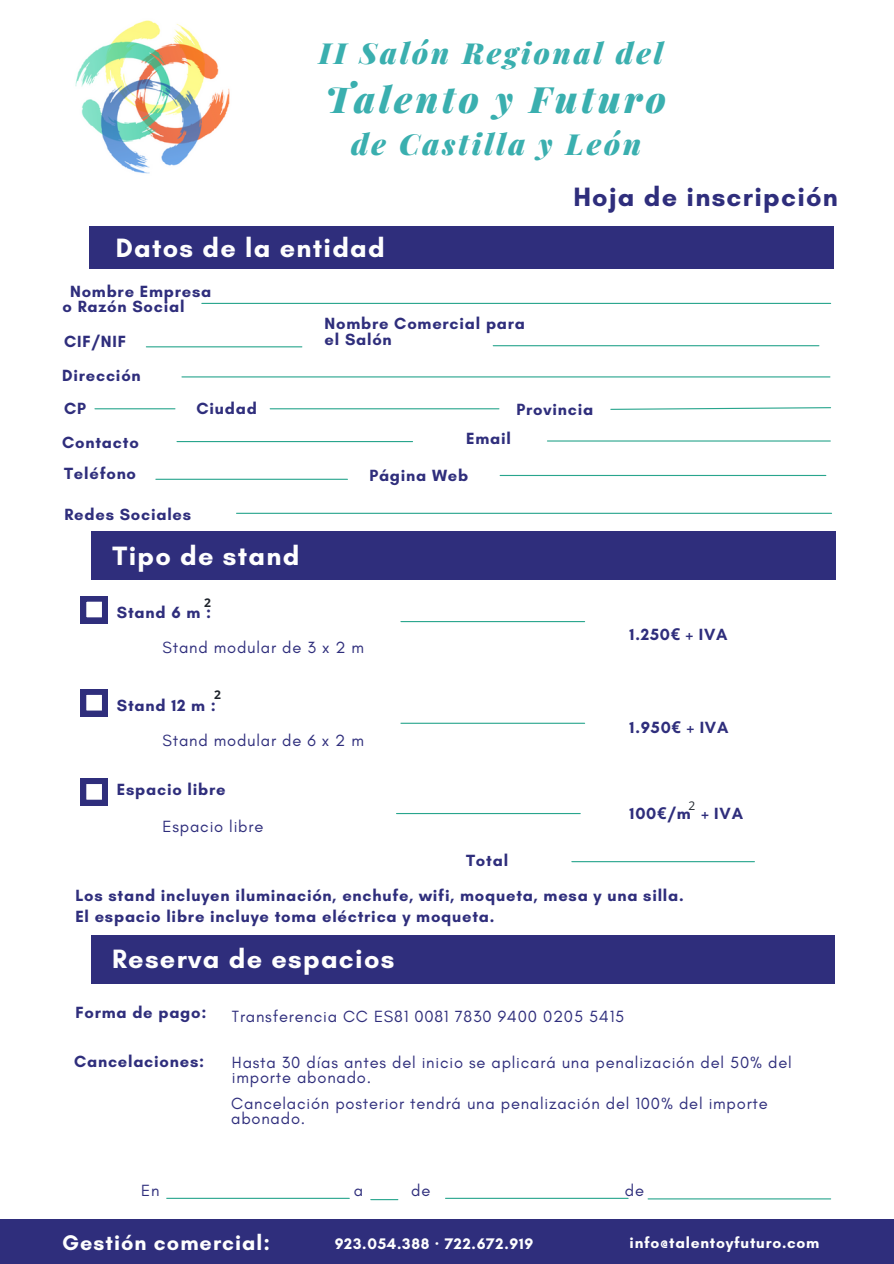
<style>
.page{position:relative;width:894px;height:1264px;background:#fff}
.page>*{position:absolute;margin:0;border:0;box-sizing:border-box;transform-origin:0 0}
.t1{font:italic 900 36.45px "Playfair Display";letter-spacing:.1em;color:#3aafaf}
.t2{font:italic 900 29.1px "Playfair Display";letter-spacing:.1em;color:#3aafaf}
.t3{font:700 27px "Glacial Indifference";letter-spacing:.045em;color:#fefefe}
.t4{font:700 27px "Glacial Indifference";letter-spacing:.045em;color:#2f2e7c}
.t5{font:700 21.6px "Glacial Indifference";letter-spacing:.045em;color:#fefefe}
.t6{font:700 16.5px/15.8px "Glacial Indifference";letter-spacing:.045em;color:#2f2e7c}
.t7{font:16.5px/15.8px "Glacial Indifference";letter-spacing:.045em;color:#2f2e7c}
.t8{font:700 15.6px "Glacial Indifference";letter-spacing:.045em;color:#fefefe}
.t9{font:700 12px "Open Sans";color:#1e232b}
.t10{font:12px "Open Sans";color:#1e232b}
.s1{font-family:"Noto Sans"}
</style>
<div class="page">
<div style="left:89px;top:226px;width:744px;height:42px;background:#2f2e7c"></div>
<div style="left:0;top:1218px;width:893px;height:45px;background:#2f2e7c"></div>
<hr style="left:571px;top:861px;width:183px;height:1px;background:#28a58d">
<hr style="left:396px;top:813px;width:184px;height:1px;background:#28a58d">
<hr style="left:182px;top:376px;width:647px;height:1px;background:#28a58d">
<svg style="left:610px;top:407px;width:221px;height:3px"></svg>
<hr style="left:146px;top:346px;width:156px;height:1px;background:#28a58d">
<hr style="left:202px;top:303px;width:628px;height:1px;background:#28a58d">
<div style="left:92px;top:531px;width:742px;height:49px;background:#2f2e7c"></div>
<hr style="left:270px;top:408px;width:229px;height:1px;background:#28a58d">
<hr style="left:95px;top:408px;width:80px;height:1px;background:#28a58d">
<hr style="left:236px;top:513px;width:595px;height:1px;background:#28a58d">
<hr style="left:547px;top:440px;width:283px;height:1px;background:#28a58d">
<hr style="left:177px;top:441px;width:235px;height:1px;background:#28a58d">
<hr style="left:500px;top:475px;width:325px;height:1px;background:#28a58d">
<svg style="left:81px;top:596px;width:27px;height:27px"></svg>
<hr style="left:156px;top:478px;width:191px;height:2px;background:#28a58d">
<svg style="left:81px;top:689px;width:27px;height:27px"></svg>
<svg style="left:81px;top:778px;width:27px;height:27px"></svg>
<hr style="left:401px;top:722px;width:183px;height:1px;background:#28a58d">
<hr style="left:401px;top:621px;width:183px;height:1px;background:#28a58d">
<div style="left:91px;top:934px;width:743px;height:49px;background:#2f2e7c"></div>
<hr style="left:167px;top:1197px;width:182px;height:1px;background:#28a58d">
<hr style="left:371px;top:1198px;width:27px;height:2px;background:#28a58d">
<hr style="left:445px;top:1197px;width:183px;height:1px;background:#28a58d">
<hr style="left:648px;top:1198px;width:182px;height:1px;background:#28a58d">
<hr style="left:493px;top:345px;width:325px;height:1px;background:#28a58d">
<img style="left:75px;top:20px;width:155px;height:154px">
<h2 class="t2" style="left:319px;top:33px;width:345px">II Salón Regional del</h2>
<h1 class="t1" style="left:325px;top:73px;width:342px">Talento y Futuro</h1>
<h2 class="t2" style="left:351px;top:124px;width:291px">de Castilla y León</h2>
<h3 class="t3" style="left:116px;top:231px;width:270px">Datos de la entidad</h3>
<p class="t6" style="left:63px;top:283px;width:150px;text-indent:8px">Nombre Empresa o Razón Social</p>
<p class="t6" style="left:62px;top:325px;width:80px;line-height:33.5px">CIF/NIF<br>Dirección</p>
<p class="t6" style="left:324px;top:315px;width:202px">Nombre Comercial para el Salón</p>
<h3 class="t4" style="left:573px;top:180px;width:266px">Hoja de inscripción</h3>
<p class="t6" style="left:64px;top:400px;width:23px">CP</p>
<p class="t6" style="left:196px;top:400px;width:62px">Ciudad</p>
<p class="t6" style="left:62px;top:434px;width:78px">Contacto</p>
<p class="t6" style="left:64px;top:465px;width:73px">Teléfono</p>
<p class="t6" style="left:64px;top:506px;width:128px">Redes Sociales</p>
<h3 class="t3" style="left:113px;top:539px;width:188px">Tipo de stand</h3>
<p class="t6" style="left:516px;top:401px;width:78px">Provincia</p>
<p class="t6" style="left:466px;top:430px;width:46px">Email</p>
<p class="t6" style="left:369px;top:467px;width:100px">Página Web</p>
<p class="t9" style="left:204px;top:594px;width:8px">2</p>
<p class="t6" style="left:117px;top:604px;width:96px">Stand 6 m :</p>
<p class="t7" style="left:162px;top:639px;width:203px">Stand modular de 3 x 2 m</p>
<p class="t9" style="left:214px;top:685px;width:8px">2</p>
<p class="t6" style="left:117px;top:697px;width:101px">Stand 12 m :</p>
<p class="t7" style="left:162px;top:732px;width:203px">Stand modular de 6 x 2 m</p>
<p class="t6" style="left:629px;top:626px;width:99px">1.250<span class="s1">€</span> + IVA</p>
<p class="t6" style="left:629px;top:719px;width:100px">1.950<span class="s1">€</span> + IVA</p>
<p class="t6" style="left:117px;top:781px;width:110px">Espacio libre</p>
<p class="t7" style="left:162px;top:818px;width:102px">Espacio libre</p>
<p class="t10" style="left:688px;top:797px;width:8px">2</p>
<p class="t6" style="left:629px;top:805px;width:115px">100<span class="s1">€</span>/m + IVA</p>
<p class="t6" style="left:75px;top:842px;width:609px;line-height:35px;text-indent:390px">Total<br>Los stand incluyen iluminación, enchufe, wifi, moqueta, mesa y una silla.</p>
<p class="t6" style="left:75px;top:908px;width:420px">El espacio libre incluye toma eléctrica y moqueta.</p>
<h3 class="t3" style="left:112px;top:942px;width:284px">Reserva de espacios</h3>
<p class="t6" style="left:75px;top:1004px;width:133px">Forma de pago:</p>
<p class="t6" style="left:74px;top:1053px;width:132px">Cancelaciones:</p>
<p class="t7" style="left:232px;top:1007px;width:394px">Transferencia CC ES81 0081 7830 9400 0205 5415</p>
<p class="t7" style="left:232px;top:1054px;width:561px">Hasta 30 días antes del inicio se aplicará una penalización del 50% del importe abonado.</p>
<p class="t7" style="left:231px;top:1094px;width:538px">Cancelación posterior tendrá una penalización del 100% del importe abonado.</p>
<p class="t7" style="left:141px;top:1182px;width:20px">En</p>
<p class="t7" style="left:354px;top:1182px;width:11px">a</p>
<p class="t7" style="left:411px;top:1182px;width:21px">de</p>
<p class="t7" style="left:624px;top:1182px;width:21px">de</p>
<h3 class="t5" style="left:62px;top:1229px;width:209px">Gestión comercial:</h3>
<p class="t8" style="left:334px;top:1233px;width:200px">923.054.388 <span class="s1">·</span> 722.672.919</p>
<p class="t8" style="left:629px;top:1232px;width:191px">info@talentoyfuturo.com</p>
</div>
